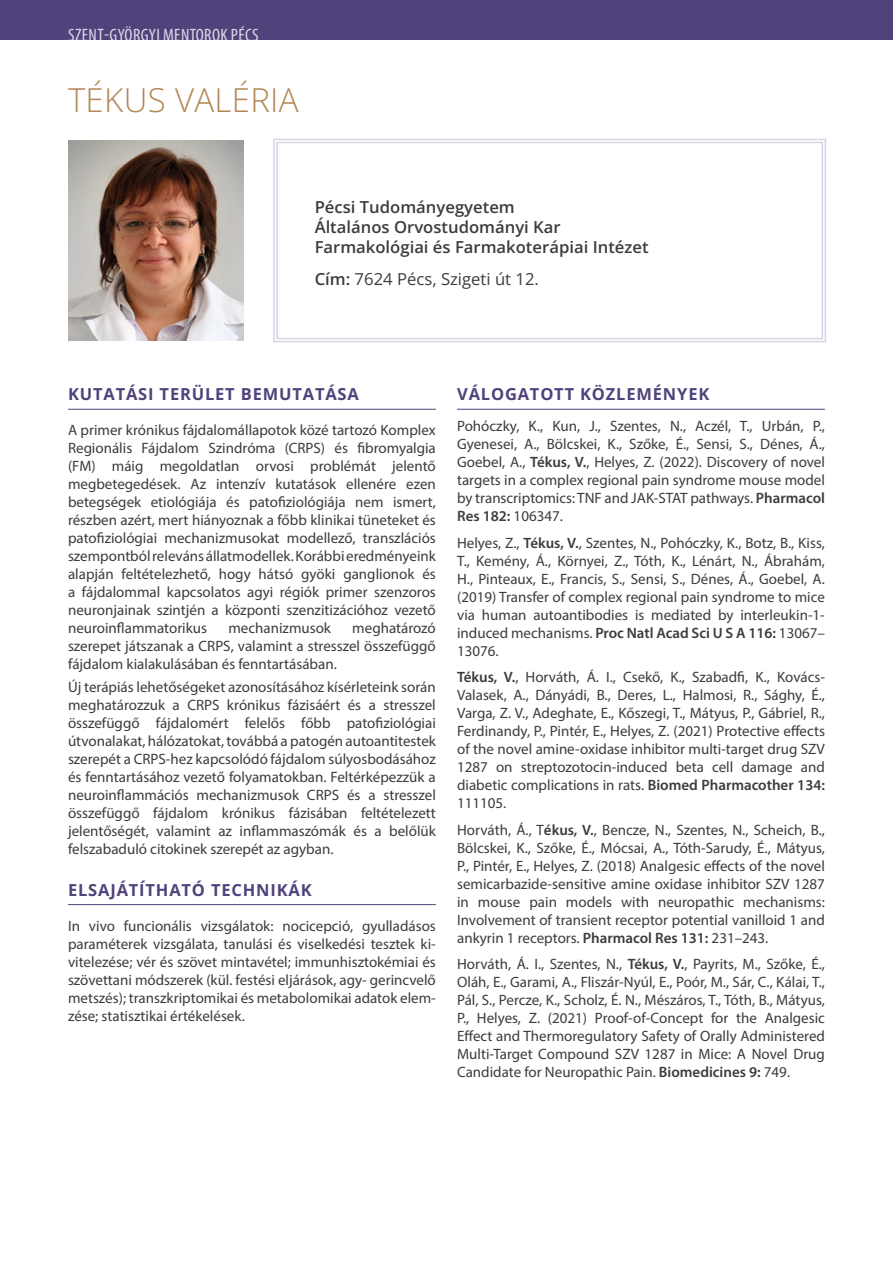
<style>
.page{position:relative;width:893px;height:1263px;background:#fff}
.page>*{position:absolute;margin:0;border:0;box-sizing:border-box;transform-origin:0 0}
.t1{font:33px "Open Sans";letter-spacing:.01em;color:#b28755}
.t2{font:condensed 18px "Myriad Pro";letter-spacing:.02em;color:#fff}
.t3{font:600 16.5px/19.8px "Open Sans";color:#3c3c3b}
.t4{font:700 16.5px "Open Sans";letter-spacing:.05em;color:#50427b}
.t5{font:16.5px "Open Sans";color:#3c3c3b}
.t6{font:15px/18px "Myriad Pro";color:#3c3c3b;text-align:justify}
.s1{font-weight:600}
</style>
<div class="page">
<div style="left:0;top:0;width:893px;height:40px;background:#50427b"></div>
<svg style="left:273px;top:138px;width:553px;height:205px"></svg>
<div style="left:276px;top:142px;width:547px;height:197px;border:1px solid #d8d4e3"></div>
<img style="left:69px;top:141px;width:175px;height:199px">
<hr style="left:68px;top:409px;width:368px;height:1px;background:#50427b">
<hr style="left:68px;top:904px;width:368px;height:1px;background:#50427b">
<hr style="left:457px;top:409px;width:368px;height:1px;background:#50427b">
<p class="t2" style="left:68px;top:24px;width:192px">SZENT-GYÖRGYI MENTOROK PÉCS</p>
<h1 class="t1" style="left:68px;top:77px;width:232px">TÉKUS VALÉRIA</h1>
<p class="t3" style="left:315px;top:197px;width:335px">Pécsi Tudományegyetem<br>Általános Orvostudományi Kar<br>Farmakológiai és Farmakoterápiai Intézet</p>
<p class="t5" style="left:315px;top:268px;width:226px"><span class="s1">Cím:</span> 7624 Pécs, Szigeti út 12.</p>
<p class="t4" style="left:68px;top:383px;width:292px">KUTATÁSI TERÜLET BEMUTATÁSA</p>
<p class="t6" style="left:68px;top:421px;width:369px">A primer krónikus fájdalomállapotok közé tartozó Komplex Regionális Fájdalom Szindróma (CRPS) és fibromyalgia (FM) máig megoldatlan orvosi problémát jelentő megbetegedések. Az intenzív kutatások ellenére ezen betegségek etiológiája és patofiziológiája nem ismert, részben azért, mert hiányoznak a főbb klinikai tüneteket és patofiziológiai mechanizmusokat modellező, transzlációs szempontból releváns állatmodellek. Korábbi eredményeink alapján feltételezhető, hogy hátsó gyöki ganglionok és a fájdalommal kapcsolatos agyi régiók primer szenzoros neuronjainak szintjén a központi szenzitizációhoz vezető neuroinflammatorikus</p>
<p class="t6" style="left:68px;top:619px;width:369px;text-indent:284px">meghatározó szerepet játszanak a CRPS, valamint a stresszel összefüggő fájdalom kialakulásában és fenntartásában.</p>
<p class="t6" style="left:68px;top:677px;width:369px">Új terápiás lehetőségeket azonosításához kísérleteink során meghatározzuk a CRPS krónikus fázisáért és a stresszel összefüggő fájdalomért felelős főbb patofiziológiai útvonalakat, hálózatokat, továbbá a patogén autoantitestek szerepét a CRPS-hez kapcsolódó fájdalom súlyosbodásához és fenntartásához vezető folyamatokban. Feltérképezzük a neuroinflammációs mechanizmusok CRPS és a stresszel összefüggő fájdalom krónikus fázisában feltételezett jelentőségét, valamint az inflammaszómák és a belőlük felszabaduló citokinek szerepét az agyban.</p>
<p class="t4" style="left:68px;top:878px;width:245px">ELSAJÁTÍTHATÓ TECHNIKÁK</p>
<p class="t6" style="left:68px;top:916px;width:369px">In vivo funcionális vizsgálatok: nocicepció, gyulladásos paraméterek vizsgálata, tanulási és viselkedési tesztek ki&shy;vitelezése; vér és szövet mintavétel; immunhisztokémiai és szövettani módszerek (kül. festési eljárások, agy- gerincvelő metszés); transzkriptomikai és metabolomikai adatok elem&shy;zése; statisztikai értékelések.</p>
<p class="t6" style="left:228px;top:619px;width:104px">mechanizmusok</p>
<p class="t4" style="left:457px;top:383px;width:254px">VÁLOGATOTT KÖZLEMÉNYEK</p>
<p class="t6" style="left:457px;top:417px;width:369px">Pohóczky, K., Kun, J., Szentes, N., Aczél, T., Urbán, P., Gyenesei, A., Bölcskei, K., Szőke, É., Sensi, S., Dénes, Á., Goebel, A., <span class="s1">Tékus, V.</span>, Helyes, Z. (2022). Discovery of novel targets in a complex regional pain syndrome mouse model by transcriptomics: TNF and JAK-STAT pathways. <span class="s1">Pharmacol Res 182:</span> 106347.</p>
<p class="t6" style="left:457px;top:533px;width:369px">Helyes, Z., <span class="s1">Tékus, V.</span>, Szentes, N., Pohóczky, K., Botz, B., Kiss, T., Kemény, Á., Környei, Z., Tóth, K., Lénárt, N., Ábrahám, H., Pinteaux, E., Francis, S., Sensi, S., Dénes, Á., Goebel, A. (2019) Transfer of complex regional pain syndrome to mice via human autoantibodies is mediated by interleukin-1- induced mechanisms. <span class="s1">Proc Natl Acad Sci U S A 116:</span> 13067– 13076.</p>
<p class="t6" style="left:457px;top:668px;width:369px"><span class="s1">Tékus, V.</span>, Horváth, Á. I., Csekő, K., Szabadfi, K., Kovács-Valasek, A., Dányádi, B., Deres, L., Halmosi, R., Sághy, É., Varga, Z. V., Adeghate, E., Kőszegi, T., Mátyus, P., Gábriel, R., Ferdinandy, P., Pintér, E., Helyes, Z. (2021) Protective effects of the novel amine-oxidase inhibitor multi-target drug SZV 1287 on streptozotocin-induced beta cell damage and diabetic complications in rats. <span class="s1">Biomed Pharmacother 134:<br></span>111105.</p>
<p class="t6" style="left:457px;top:820px;width:369px">Horváth, Á., T<span class="s1">ékus, V.</span>, Bencze, N., Szentes, N., Scheich, B., Bölcskei, K., Szőke, É., Mócsai, A., Tóth-Sarudy, É., Mátyus, P., Pintér, E., Helyes, Z. (2018) Analgesic effects of the novel semicarbazide-sensitive amine oxidase inhibitor SZV 1287 in mouse pain models with neuropathic mechanisms:<br>Involvement of transient receptor potential vanilloid 1 and ankyrin 1 receptors. <span class="s1">Pharmacol Res 131:</span> 231–243.</p>
<p class="t6" style="left:457px;top:955px;width:369px">Horváth, Á. I., Szentes, N., <span class="s1">Tékus, V.</span>, Payrits, M., Szőke, É., Oláh, E., Garami, A., Fliszár-Nyúl, E., Poór, M., Sár, C., Kálai, T., Pál, S., Percze, K., Scholz, É. N., Mészáros, T., Tóth, B., Mátyus, P., Helyes, Z. (2021) Proof-of-Concept for the Analgesic Effect and Thermoregulatory Safety of Orally Administered Multi-Target Compound SZV 1287 in Mice: A Novel Drug Candidate for Neuropathic Pain. <span class="s1">Biomedicines 9:</span> 749.</p>
</div>
